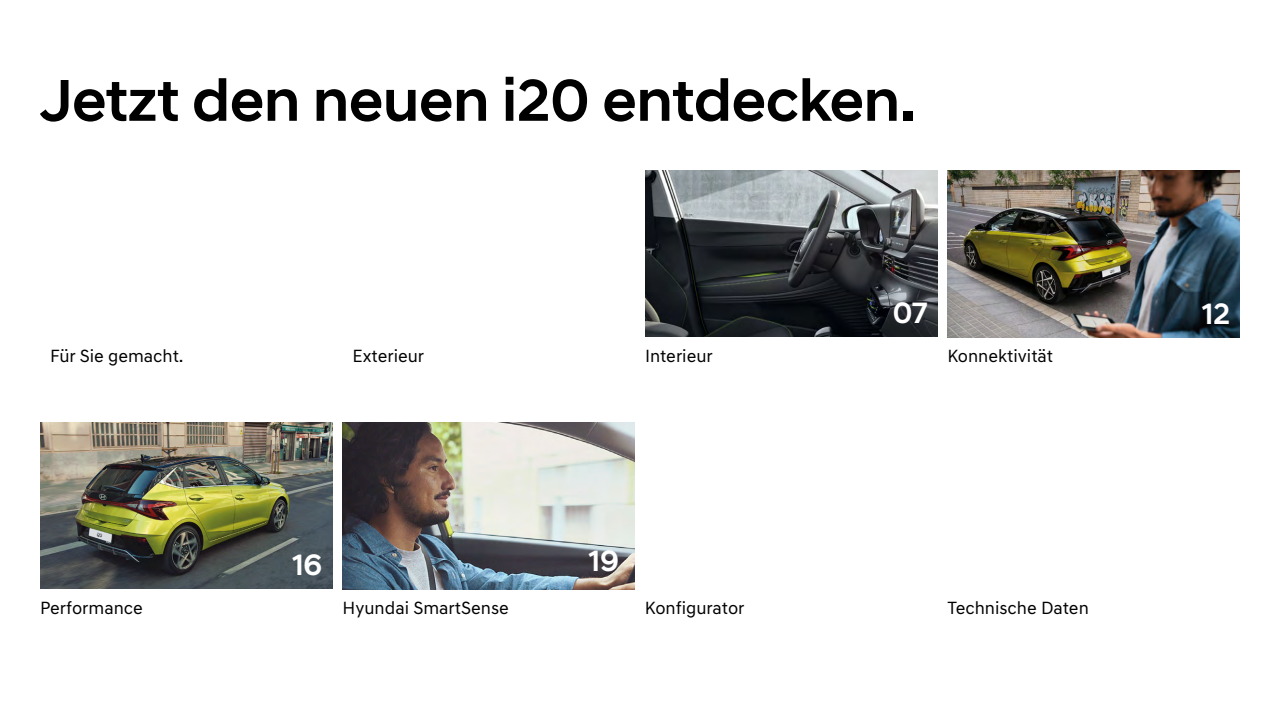
<style>
.page{position:relative;width:1280px;height:720px;background:#fff}
.page>*{position:absolute;margin:0;border:0;box-sizing:border-box;transform-origin:0 0}
.t1{font:500 60px "Hyundai Sans Head";color:#000}
.t2{font:500 30px "Hyundai Sans Head";color:#fff}
.t3{font:18px "Hyundai Sans Text";color:#000}
</style>
<div class="page">
<img style="left:40px;top:422px;width:292px;height:167px">
<img style="left:645px;top:170px;width:293px;height:167px">
<img style="left:342px;top:422px;width:293px;height:168px">
<img style="left:948px;top:170px;width:292px;height:168px">
<h1 class="t1" style="left:40px;top:64px;width:877px">Jetzt den neuen i20 entdecken.</h1>
<h2 class="t2" style="left:893px;top:294px;width:36px">07</h2>
<h2 class="t2" style="left:1202px;top:295px;width:29px">12</h2>
<p class="t3" style="left:50px;top:345px;width:135px">Für Sie gemacht.</p>
<p class="t3" style="left:352px;top:345px;width:73px">Exterieur</p>
<p class="t3" style="left:645px;top:345px;width:69px">Interieur</p>
<p class="t3" style="left:947px;top:345px;width:107px">Konnektivität</p>
<h2 class="t2" style="left:292px;top:546px;width:32px">16</h2>
<h2 class="t2" style="left:589px;top:542px;width:32px">19</h2>
<p class="t3" style="left:40px;top:597px;width:104px">Performance</p>
<p class="t3" style="left:342px;top:597px;width:168px">Hyundai SmartSense</p>
<p class="t3" style="left:645px;top:597px;width:101px">Konfigurator</p>
<p class="t3" style="left:948px;top:597px;width:143px">Technische Daten</p>
</div>
